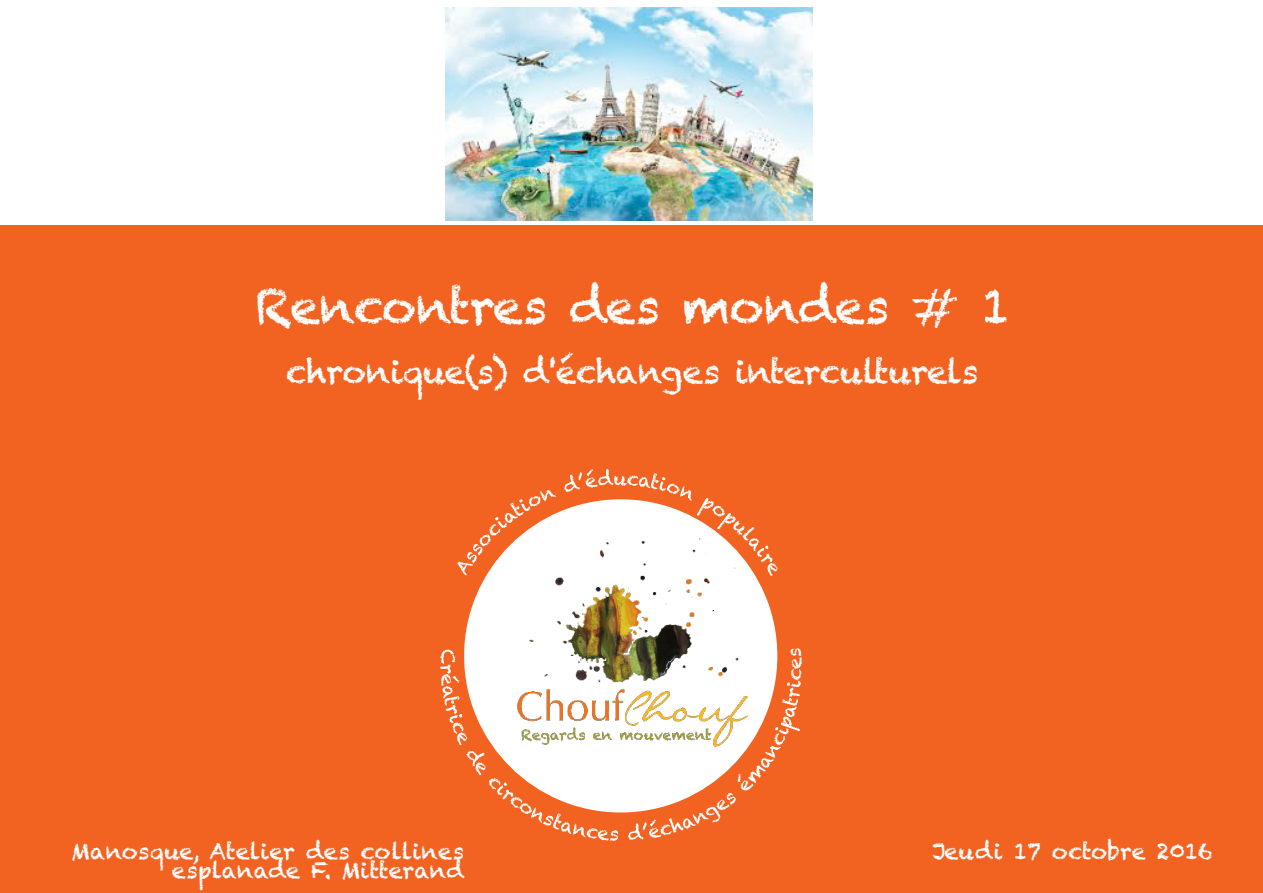
<style>
.page{position:relative;width:1263px;height:893px;background:#fff}
.page>*{position:absolute;margin:0;border:0;box-sizing:border-box;transform-origin:0 0}
.t1{font:48px "Chalkduster";letter-spacing:-.02em;color:#fff}
.t2{font:33px "Chalkduster";letter-spacing:-.02em;color:#fff}
.t3{font:22.5px/19.5px "Chalkduster";color:#fff;text-align:right}
</style>
<div class="page">
<div style="left:0;top:226px;width:1263px;height:667px;background:#f26322"></div>
<div style="left:464px;top:499px;width:313px;height:313px;background:#fff;border-radius:50%"></div>
<img style="left:529px;top:576px;width:185px;height:72px">
<svg style="left:440px;top:648px;width:362px;height:193px"></svg>
<svg style="left:457px;top:469px;width:321px;height:107px"></svg>
<img style="left:445px;top:7px;width:367px;height:213px">
<h1 class="t1" style="left:254px;top:278px;width:758px">Rencontres des mondes # 1</h1>
<h2 class="t2" style="left:286px;top:352px;width:694px">chronique(s) d'échanges interculturels</h2>
<p class="t3" style="left:71px;top:841px;width:394px">Manosque, Atelier des collines esplanade F. Mitterand</p>
<p class="t3" style="left:932px;top:841px;width:281px">Jeudi 17 octobre 2016</p>
</div>
